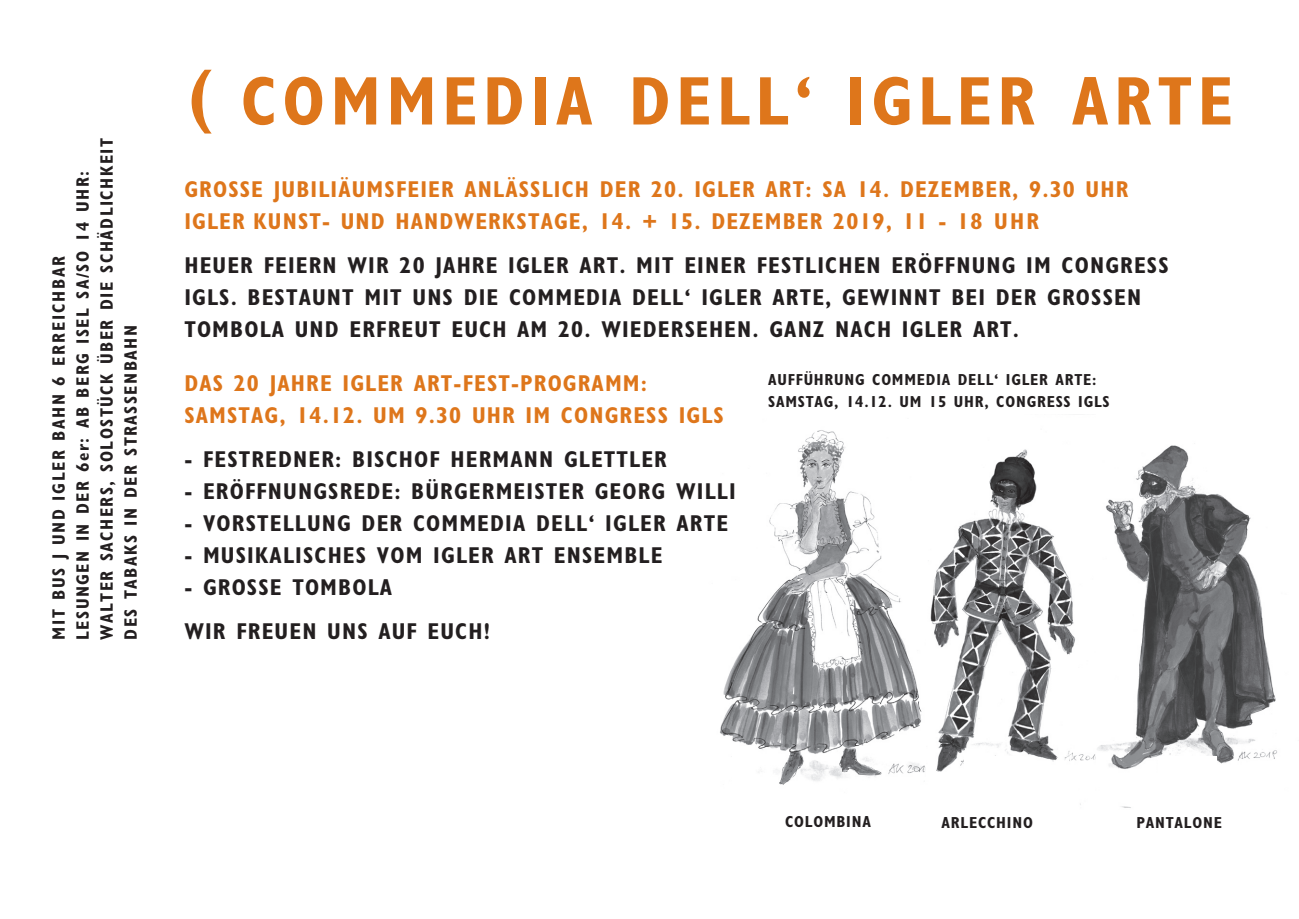
<style>
.page{position:relative;width:1299px;height:919px;background:#fff}
.page>*{position:absolute;margin:0;border:0;box-sizing:border-box;transform-origin:0 0}
.t1{font:700 condensed 69px "Gill Sans";letter-spacing:.08em;color:#de761b}
.t2{font:700 condensed 23px/32px "Gill Sans";letter-spacing:.05em;color:#231f20}
.t3{font:700 condensed 23px/32px "Gill Sans";letter-spacing:.05em;color:#de761b}
.t4{font:700 condensed 18px/24px "Gill Sans";letter-spacing:.08em;color:#231f20}
.t5{font:700 condensed 16px/22px "Gill Sans";letter-spacing:.05em;color:#231f20}
</style>
<div class="page">
<img style="left:720px;top:430px;width:206px;height:355px">
<img style="left:1080px;top:445px;width:197px;height:363px">
<img style="left:930px;top:445px;width:165px;height:333px">
<div style="left:1157px;top:756px;width:59px;height:43px;background:#fff"></div>
<div style="left:964px;top:756px;width:58px;height:43px;background:#fff"></div>
<p class="t4" style="left:47px;top:639px;width:501px;rotate:-90deg">MIT BUS J UND IGLER BAHN 6 ERREICHBAR<br>LESUNGEN IN DER 6ER: AB BERG ISEL SA/SO 14 UHR:<br>WALTER SACHERS, SOLOSTÜCK ÜBER DIE SCHÄDLICHKEIT DES TABAKS IN DER STRASSENBAHN</p>
<h1 class="t1" style="left:188px;top:60px;width:1046px">( COMMEDIA DELL‘ IGLER ARTE</h1>
<p class="t3" style="left:184px;top:173px;width:945px">GROSSE JUBILIÄUMSFEIER ANLÄSSLICH DER 20. IGLER ART: SA 14. DEZEMBER, 9.30 UHR<br>IGLER KUNST- UND HANDWERKSTAGE, 14. + 15. DEZEMBER 2019, 11 - 18 UHR</p>
<p class="t2" style="left:184px;top:249px;width:985px">HEUER FEIERN WIR 20 JAHRE IGLER ART. MIT EINER FESTLICHEN ERÖFFNUNG IM CONGRESS<br>IGLS. BESTAUNT MIT UNS DIE COMMEDIA DELL‘ IGLER ARTE, GEWINNT BEI DER GROSSEN<br>TOMBOLA UND ERFREUT EUCH AM 20. WIEDERSEHEN. GANZ NACH IGLER ART.</p>
<p class="t5" style="left:768px;top:369px;width:343px">AUFFÜHRUNG COMMEDIA DELL‘ IGLER ARTE:<br>SAMSTAG, 14.12. UM 15 UHR, CONGRESS IGLS</p>
<p class="t3" style="left:184px;top:366px;width:541px">DAS 20 JAHRE IGLER ART-FEST-PROGRAMM:<br>SAMSTAG, 14.12. UM 9.30 UHR IM CONGRESS IGLS</p>
<p class="t2" style="left:184px;top:442px;width:45px">- FESTREDNER</p>
<p class="t2" style="left:335px;top:442px;width:44px">: BISCHOF</p>
<p class="t2" style="left:450px;top:442px;width:31px">HERMANN</p>
<p class="t2" style="left:564px;top:442px;width:29px">GLETTLER</p>
<p class="t2" style="left:184px;top:474px;width:553px">- ERÖFFNUNGSREDE: BÜRGERMEISTER GEORG WILLI</p>
<p class="t2" style="left:184px;top:506px;width:47px">- VORSTELLUNG</p>
<p class="t2" style="left:361px;top:506px;width:14px">DER</p>
<p class="t2" style="left:413px;top:506px;width:29px">COMMEDIA</p>
<p class="t2" style="left:536px;top:506px;width:14px">DELL</p>
<p class="t2" style="left:588px;top:506px;width:39px">‘ IGLER</p>
<p class="t2" style="left:676px;top:506px;width:27px">ARTE</p>
<p class="t2" style="left:184px;top:538px;width:99px">- MUSIKALISCHE</p>
<p class="t2" style="left:356px;top:538px;width:37px">S VOM</p>
<p class="t2" style="left:433px;top:538px;width:22px">IGLER</p>
<p class="t2" style="left:504px;top:538px;width:77px">ART ENSEMBLE</p>
<p class="t2" style="left:184px;top:564px;width:307px;line-height:44px">- GROSSE TOMBOLA<br>WIR FREUEN UNS AUF EUCH!</p>
<p class="t5" style="left:785px;top:810px;width:87px">COLOMBINA</p>
<p class="t5" style="left:941px;top:811px;width:93px">ARLECCHINO</p>
<p class="t5" style="left:1136px;top:811px;width:87px">PANTALONE</p>
</div>
